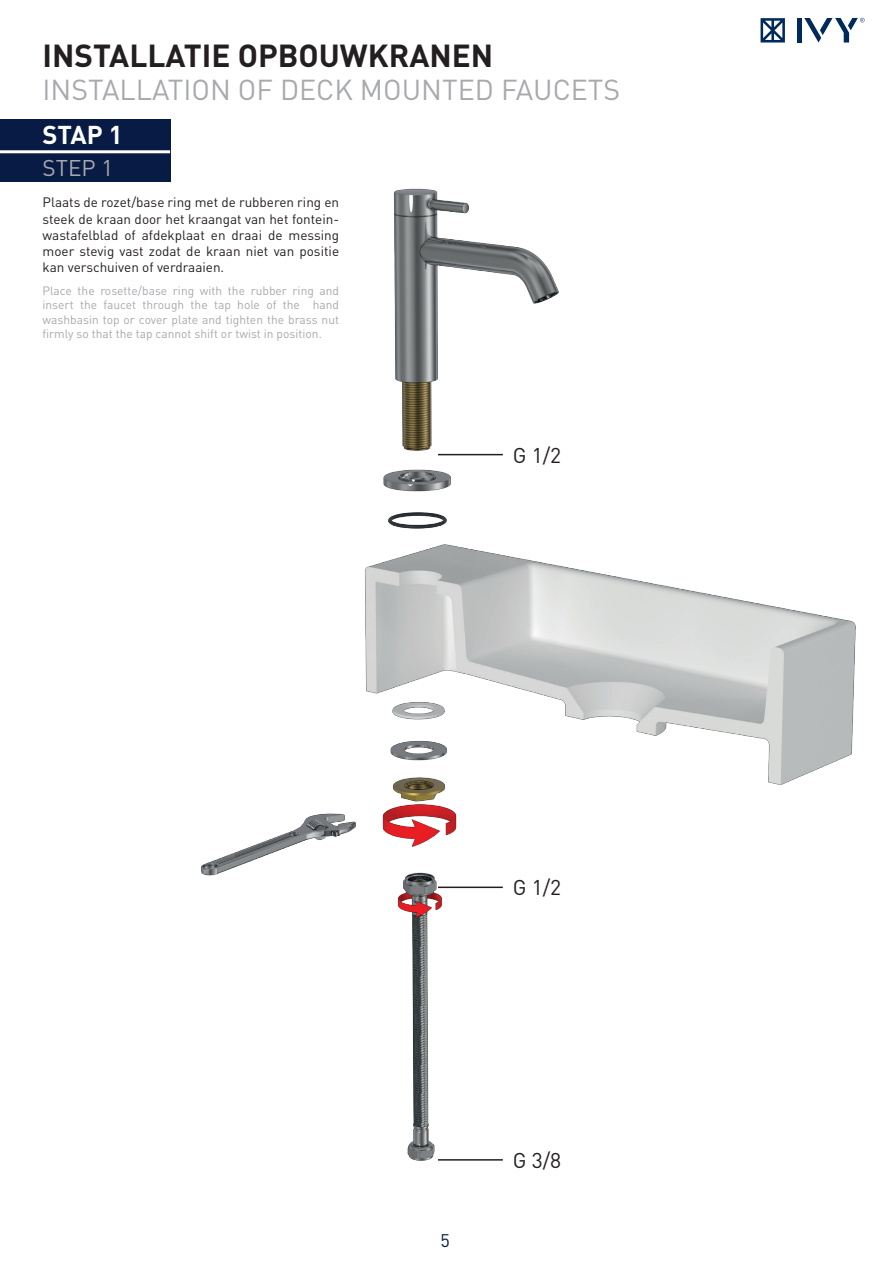
<style>
.page{position:relative;width:893px;height:1263px;background:#fff}
.page>*{position:absolute;margin:0;border:0;box-sizing:border-box;transform-origin:0 0}
.t1{font:700 31.5px "DIN Pro";color:#231f20}
.t2{font:28.5px "DIN Pro";color:#a8a9ad}
.t3{font:700 25.5px "DIN Pro";color:#fff}
.t4{font:22.5px "DIN Pro";color:#a8a9ad}
.t5{font:21.15px "DIN Pro";color:#231f20}
.t6{font:18px "DIN Pro";color:#071b44}
.t7{font:13.5px/16.2px "DIN Pro";color:#231f20;text-align:justify}
.t8{font:12px/14.4px "DIN Pro";color:#a8a9ad;text-align:justify}
</style>
<div class="page">
<div style="left:797px;top:18px;width:5px;height:25px;background:#002a5b"></div>
<svg style="left:761px;top:18px;width:24px;height:25px"></svg>
<svg style="left:804px;top:18px;width:61px;height:25px"></svg>
<img style="left:170px;top:119px;width:686px;height:1042px">
<div style="left:0;top:119px;width:170px;height:63px;background:#071b44"></div>
<hr style="left:438px;top:886px;width:65px;height:2px;background:#231f20">
<hr style="left:438px;top:454px;width:65px;height:1px;background:#231f20">
<hr style="left:438px;top:1159px;width:65px;height:1px;background:#231f20">
<hr style="left:0;top:150px;width:170px;height:3px;background:#fff">
<h1 class="t1" style="left:43px;top:34px;width:452px">INSTALLATIE OPBOUWKRANEN</h1>
<h2 class="t2" style="left:43px;top:70px;width:579px">INSTALLATION OF DECK MOUNTED FAUCETS</h2>
<h3 class="t3" style="left:43px;top:118px;width:82px">STAP 1</h3>
<h3 class="t4" style="left:43px;top:153px;width:72px">STEP 1</h3>
<p class="t7" style="left:43px;top:194px;width:298px">Plaats de rozet/base ring met de rubberen ring en steek de kraan door het kraangat van het fontein&shy;wastafelblad of afdekplaat en draai de messing moer stevig vast zodat de kraan niet van positie kan verschuiven of verdraaien.</p>
<p class="t8" style="left:43px;top:283px;width:298px">Place the rosette/base ring with the rubber ring and insert the faucet through the tap hole of the hand washbasin top or cover plate and tighten the brass nut firmly so that the tap cannot shift or twist in position.</p>
<h3 class="t5" style="left:513px;top:441px;width:50px">G 1/2</h3>
<h3 class="t5" style="left:513px;top:873px;width:50px">G 1/2</h3>
<h3 class="t6" style="left:440px;top:1228px;width:11px">5</h3>
<h3 class="t5" style="left:513px;top:1146px;width:50px">G 3/8</h3>
</div>
